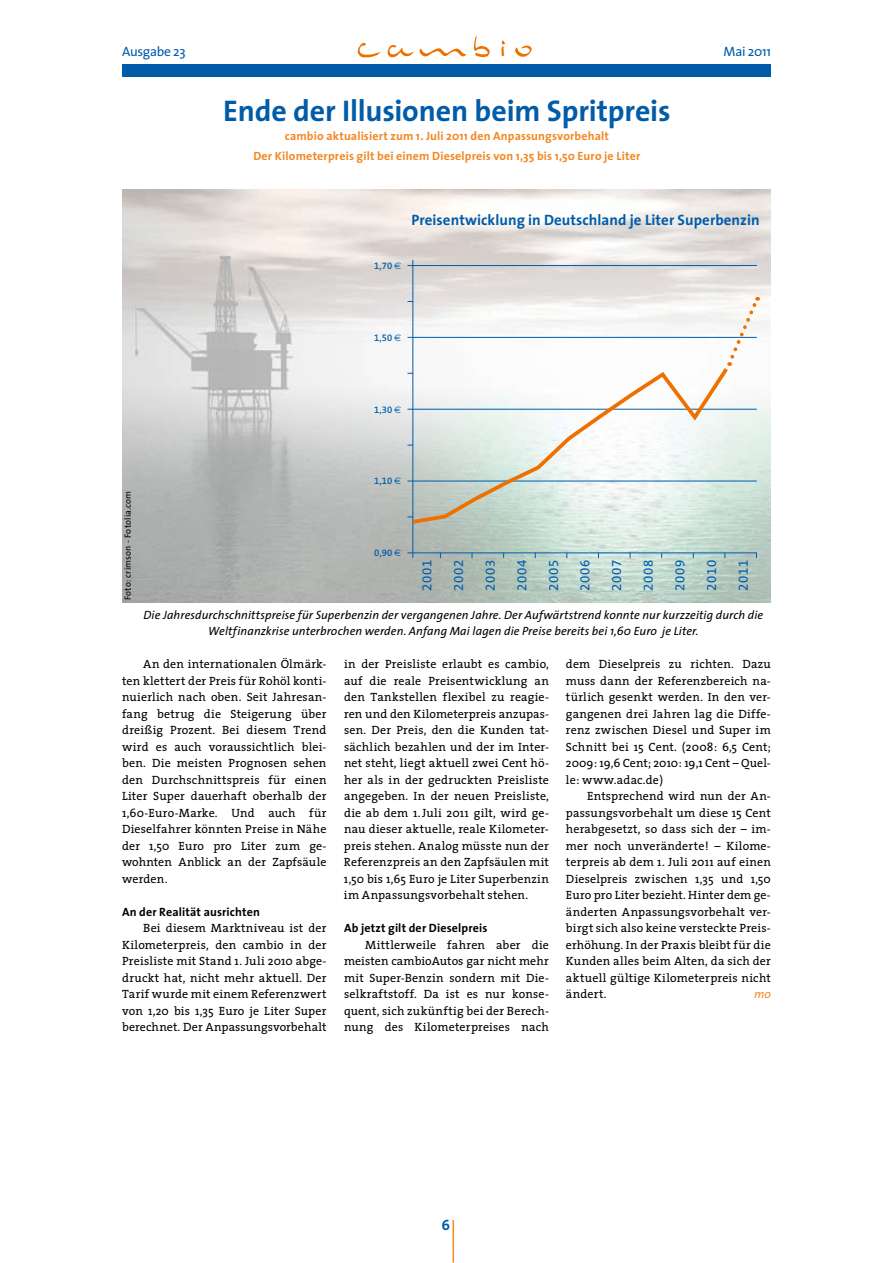
<style>
.page{position:relative;width:893px;height:1263px;background:#fff}
.page>*{position:absolute;margin:0;border:0;box-sizing:border-box;transform-origin:0 0}
.t1{font:700 30px "The Sans";letter-spacing:-.005em;color:#005ca9}
.t2{font:700 15px "The Sans";letter-spacing:.005em;color:#005ca9}
.t3{font:15px "The Sans Bold Expert";color:#005ca9}
.t4{font:13.5px "The Sans";letter-spacing:-.02em;color:#005ca9}
.t5{font:13.2px "The Sans Expert";letter-spacing:.045em;color:#005ca9}
.t6{font:12px/16.5px "The Serif";letter-spacing:.015em;color:#000;text-align:justify}
.t7{font:italic 12px/16.5px "The Sans";letter-spacing:.01em;color:#000;text-align:center}
.t8{font:700 12px/19.5px "The Sans";letter-spacing:.015em;color:#f18824;text-align:center}
.t9{font:700 12px "The Sans";letter-spacing:.015em;color:#000}
.t10{font:italic 12px "The Sans";color:#f18824}
.t11{font:9.45px "The Sans Semi Bold Expert";letter-spacing:.005em;color:#005ca9}
.t12{font:9px "The Sans";letter-spacing:.02em;color:#000}
.s1{font-family:"Euro Sans"}
</style>
<div class="page">
<hr style="left:453px;top:1220px;width:1px;height:42px;background:#f18824">
<div style="left:122px;top:64px;width:649px;height:13px;background:#005ca9"></div>
<svg style="left:474px;top:36px;width:16px;height:21px"></svg>
<svg style="left:357px;top:43px;width:23px;height:15px"></svg>
<svg style="left:515px;top:45px;width:17px;height:12px"></svg>
<svg style="left:501px;top:40px;width:4px;height:17px"></svg>
<svg style="left:388px;top:45px;width:78px;height:12px"></svg>
<img style="left:122px;top:190px;width:649px;height:412px">
<hr style="left:407px;top:265px;width:350px;height:1px;background:#005ca9">
<hr style="left:407px;top:337px;width:350px;height:1px;background:#005ca9">
<hr style="left:407px;top:409px;width:350px;height:1px;background:#005ca9">
<hr style="left:407px;top:481px;width:350px;height:1px;background:#005ca9">
<hr style="left:407px;top:552px;width:350px;height:1px;background:#005ca9">
<hr style="left:412px;top:260px;width:1px;height:298px;background:#005ca9">
<svg style="left:409px;top:364px;width:322px;height:162px"></svg>
<svg style="left:727px;top:297px;width:33px;height:69px"></svg>
<p class="t4" style="left:122px;top:41px;width:65px">Ausgabe 23</p>
<p class="t4" style="left:724px;top:41px;width:49px">Mai 2011</p>
<h1 class="t1" style="left:223px;top:85px;width:449px">Ende der Illusionen beim Spritpreis</h1>
<p class="t8" style="left:253px;top:126px;width:388px">cambio aktualisiert zum 1. Juli 2011 den Anpassungsvorbehalt<br>Der Kilometerpreis gilt bei einem Dieselpreis von 1,35 bis 1,50 Euro je Liter</p>
<p class="t2" style="left:411px;top:207px;width:350px">Preisentwicklung in Deutschland je Liter Superbenzin</p>
<p class="t11" style="left:374px;top:258px;width:29px">1,70 <span class="s1">€</span></p>
<p class="t11" style="left:374px;top:330px;width:29px">1,50 <span class="s1">€</span></p>
<p class="t11" style="left:374px;top:401px;width:29px">1,30 <span class="s1">€</span></p>
<p class="t12" style="left:120px;top:600px;width:111px;rotate:-90deg">Foto: crimson - Fotolia.com</p>
<p class="t11" style="left:374px;top:473px;width:29px">1,10 <span class="s1">€</span></p>
<p class="t11" style="left:374px;top:545px;width:29px">0,90 <span class="s1">€</span></p>
<p class="t5" style="left:416px;top:591px;width:32px;rotate:-90deg">2001</p>
<p class="t5" style="left:448px;top:591px;width:32px;rotate:-90deg">2002</p>
<p class="t5" style="left:479px;top:591px;width:32px;rotate:-90deg">2003</p>
<p class="t5" style="left:511px;top:591px;width:32px;rotate:-90deg">2004</p>
<p class="t5" style="left:543px;top:591px;width:32px;rotate:-90deg">2005</p>
<p class="t5" style="left:574px;top:591px;width:32px;rotate:-90deg">2006</p>
<p class="t5" style="left:606px;top:591px;width:32px;rotate:-90deg">2007</p>
<p class="t5" style="left:637px;top:591px;width:32px;rotate:-90deg">2008</p>
<p class="t5" style="left:669px;top:591px;width:32px;rotate:-90deg">2009</p>
<p class="t5" style="left:701px;top:591px;width:32px;rotate:-90deg">2010</p>
<p class="t5" style="left:732px;top:591px;width:32px;rotate:-90deg">2011</p>
<p class="t7" style="left:143px;top:606px;width:621px">Die Jahresdurchschnittspreise für Superbenzin der vergangenen Jahre. Der Aufwärtstrend konnte nur kurzzeitig durch die<br>Weltfinanzkrise unterbrochen werden. Anfang Mai lagen die Preise bereits bei 1,60 Euro je Liter.</p>
<p class="t6" style="left:122px;top:656px;width:206px;text-indent:21px">An den internationalen Ölmärk&shy;ten klettert der Preis für Rohöl konti&shy;nuierlich nach oben. Seit Jahresan&shy;fang betrug die Steigerung über dreißig Prozent. Bei diesem Trend wird es auch voraussichtlich blei&shy;ben. Die meisten Prognosen sehen den Durchschnittspreis für einen Liter Super dauerhaft oberhalb der 1,60-Euro-Marke. Und auch für Dieselfahrer könnten Preise in Nähe der 1,50 Euro pro Liter zum ge&shy;wohnten Anblick an der Zapfsäule werden.</p>
<p class="t9" style="left:122px;top:902px;width:139px">An der Realität ausrichten</p>
<p class="t6" style="left:122px;top:920px;width:206px;text-indent:21px">Bei diesem Marktniveau ist der Kilometerpreis, den cambio in der Preisliste mit Stand 1. Juli 2010 abge&shy;druckt hat, nicht mehr aktuell. Der Tarif wurde mit einem Referenzwert von 1,20 bis 1,35 Euro je Liter Super berechnet. Der Anpassungsvorbehalt</p>
<p class="t6" style="left:344px;top:656px;width:206px;text-align:left">in der Preisliste erlaubt es cambio, auf die reale Preisentwicklung an den Tankstellen flexibel zu reagie&shy;ren und den Kilometerpreis anzupas&shy;sen. Der Preis, den die Kunden tat-- sächlich bezahlen und der im Inter&shy;net steht, liegt aktuell zwei Cent hö&shy;her als in der gedruckten Preisliste angegeben. In der neuen Preisliste, die ab dem 1.Juli 2011 gilt, wird ge&shy;nau dieser aktuelle, reale Kilometer&shy;preis stehen. Analog müsste nun der Referenzpreis an den Zapfsäulen mit 1,50 bis 1,65 Euro je Liter Superbenzin im Anpassungsvorbehalt stehen.</p>
<p class="t9" style="left:344px;top:918px;width:145px">Ab jetzt gilt der Dieselpreis</p>
<p class="t6" style="left:344px;top:936px;width:206px;text-indent:21px">Mittlerweile fahren aber die meisten cambioAutos gar nicht mehr mit Super-Benzin sondern mit Die&shy;selkraftstoff. Da ist es nur konse&shy;quent, sich zukünftig bei der Berech&shy;nung des Kilometerpreises nach</p>
<p class="t6" style="left:566px;top:656px;width:206px">dem Dieselpreis zu richten. Dazu muss dann der Referenzbereich na&shy;türlich gesenkt werden. In den ver&shy;gangenen drei Jahren lag die Diffe&shy;renz zwischen Diesel und Super im Schnitt bei 15 Cent. (2008: 6,5 Cent; 2009: 19,6 Cent; 2010: 19,1 Cent – Quel&shy;le: www.adac.de)</p>
<p class="t6" style="left:566px;top:788px;width:206px;text-align:left;text-indent:21px">Entsprechend wird nun der An&shy;passungsvorbehalt um diese 15 Cent herabgesetzt, so dass sich der – im&shy;mer noch unveränderte! – Kilome&shy;terpreis ab dem 1. Juli 2011 auf einen Dieselpreis zwischen 1,35 und 1,50<br>Euro pro Liter bezieht. Hinter dem ge&shy;änderten Anpassungsvorbehalt ver--- birgt sich also keine versteckte Preis&shy;erhöhung. In der Praxis bleibt für die Kunden alles beim Alten, da sich der aktuell gültige Kilometerpreis nicht ändert.</p>
<p class="t10" style="left:754px;top:984px;width:18px">mo</p>
<p class="t3" style="left:442px;top:1212px;width:10px">6</p>
</div>
